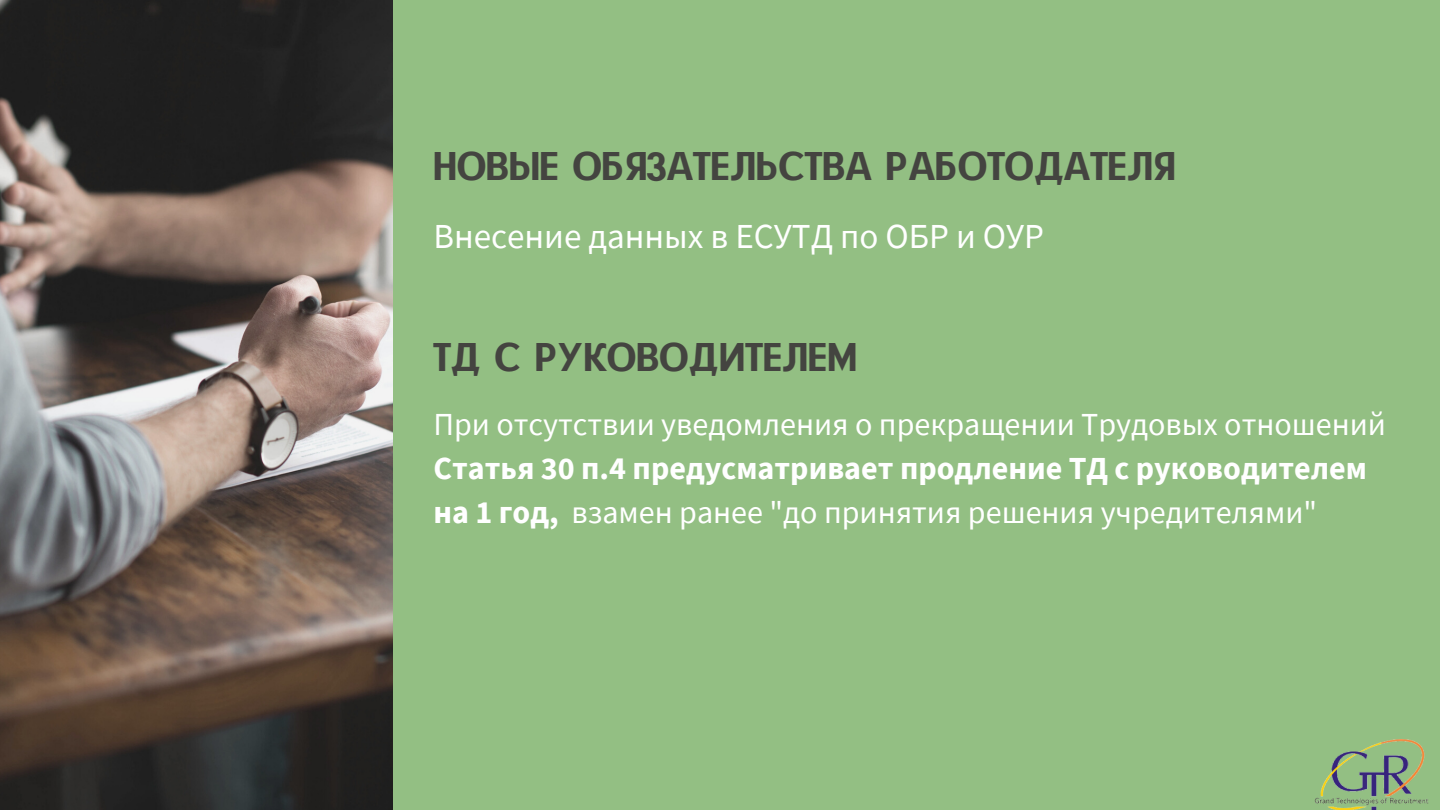
<style>
.page{position:relative;width:1440px;height:810px;background:#fff}
.page>*{position:absolute;margin:0;border:0;box-sizing:border-box;transform-origin:0 0}
.t1{font:38.9px "CAT Neuzeit";color:#444440}
.t2{font:35.1px "Source Sans Pro";color:#fff}
.t3{font:32.1px/44.2px "Source Sans Pro";color:#fff}
.s1{font-weight:700}
</style>
<div class="page">
<div style="left:393px;top:0;width:1046px;height:810px;background:#93bf83"></div>
<img style="left:0;top:0;width:392px;height:810px">
<img style="left:1314px;top:739px;width:114px;height:71px">
<p class="t1" style="left:433px;top:142px;width:743px">НОВЫЕ ОБЯЗАТЕЛЬСТВА РАБОТОДАТЕЛЯ</p>
<p class="t2" style="left:433px;top:213px;width:612px">Внесение данных в ЕСУТД по ОБР и ОУР</p>
<p class="t1" style="left:433px;top:333px;width:426px">ТД С РУКОВОДИТЕЛЕМ</p>
<p class="t3" style="left:433px;top:401px;width:954px">При отсутствии уведомления о прекращении Трудовых отношений<br><span class="s1">Статья 30 п.4 предусматривает продление ТД с руководителем на 1 год,</span> взамен ранее "до принятия решения учредителями"</p>
</div>
